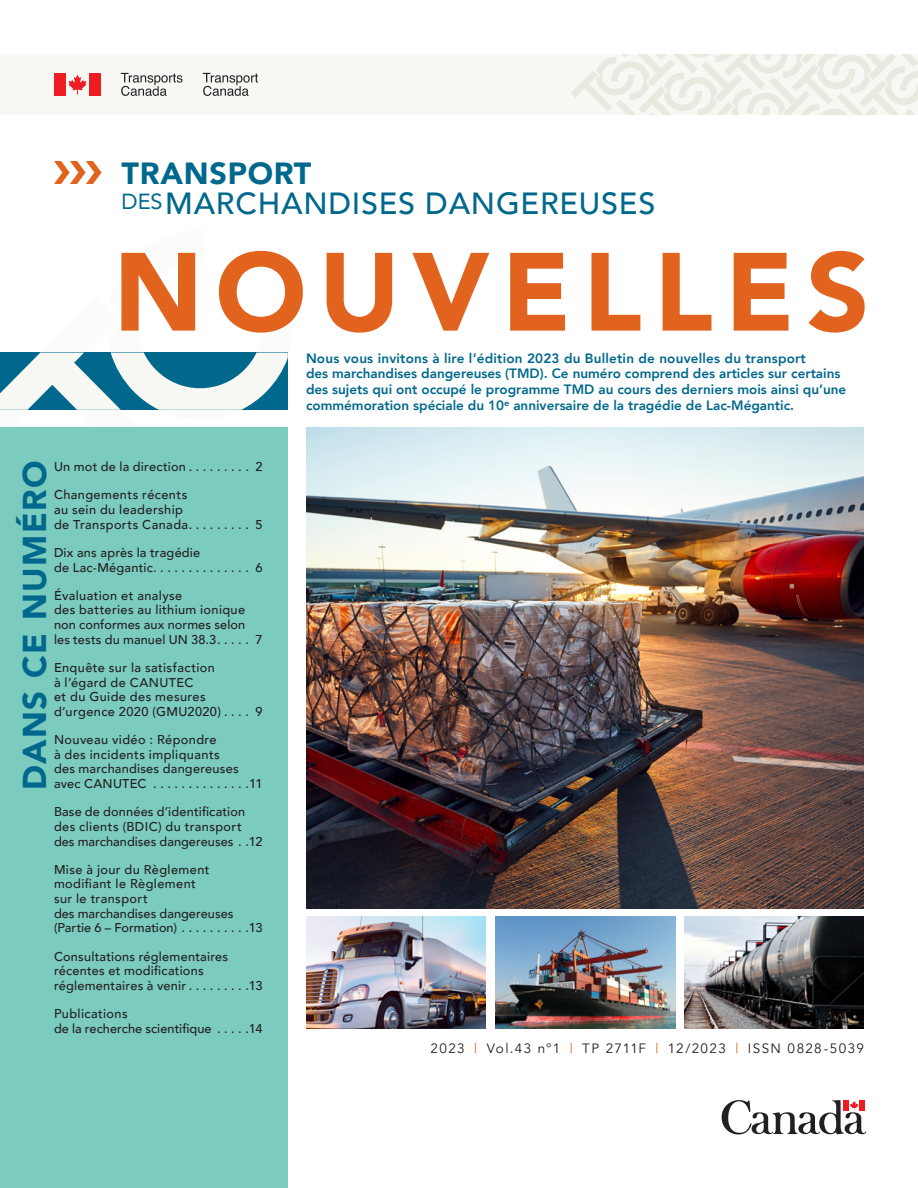
<style>
.page{position:relative;width:918px;height:1188px;background:#fff}
.page>*{position:absolute;margin:0;border:0;box-sizing:border-box;transform-origin:0 0}
.Nouvelles{font:900 109.8px "Avenir";letter-spacing:.11em;color:#e1631e}
.TOC_Header{font:900 33px "Avenir";letter-spacing:.045em;color:#00688c}
.t1{font:500 30.6px "Avenir";letter-spacing:.025em;color:#00688c}
.t2{font:900 30.6px "Avenir";letter-spacing:.025em;color:#00688c}
.t3{font:21.9px "Avenir";color:#00688c}
.P_Intro_Front_Page{font:800 13.5px/15.8px "Avenir";color:#00688c}
.P_Cover_Info{font:13.5px "Avenir";letter-spacing:.1em;color:#231f20}
.t4{font:500 12.75px/14.7px "Avenir";letter-spacing:.02em;color:#231f20}
.s1{color:#e1631e}
</style>
<div class="page">
<div style="left:0;top:54px;width:918px;height:61px;background:#f7f7f4"></div>
<svg style="left:571px;top:54px;width:347px;height:61px"></svg>
<div style="left:0;top:428px;width:288px;height:760px;background:#7bcbbe"></div>
<svg style="left:0;top:352px;width:288px;height:76px"></svg>
<img style="left:495px;top:916px;width:180px;height:112px">
<img style="left:306px;top:916px;width:180px;height:112px">
<img style="left:684px;top:916px;width:180px;height:112px">
<img style="left:306px;top:428px;width:558px;height:480px">
<svg style="left:54px;top:161px;width:48px;height:23px"></svg>
<svg style="left:722px;top:1100px;width:144px;height:35px"></svg>
<div style="left:843px;top:1100px;width:6px;height:11px;background:#ee1d23"></div>
<div style="left:860px;top:1100px;width:5px;height:11px;background:#ee1d23"></div>
<div style="left:54px;top:73px;width:11px;height:23px;background:#ee1d23"></div>
<svg style="left:68px;top:75px;width:18px;height:19px"></svg>
<div style="left:90px;top:73px;width:11px;height:23px;background:#ee1d23"></div>
<svg style="left:203px;top:73px;width:55px;height:23px"></svg>
<svg style="left:121px;top:73px;width:62px;height:23px"></svg>
<h1 class="t2" style="left:122px;top:147px;width:191px">TRANSPORT</h1>
<p class="t3" style="left:122px;top:183px;width:43px">DES</p>
<h1 class="t1" style="left:165px;top:177px;width:492px">MARCHANDISES DANGEREUSES</h1>
<p class="Nouvelles" style="left:114px;top:198px;width:757px">NOUVELLES</p>
<p class="P_Intro_Front_Page" style="left:306px;top:350px;width:542px">Nous vous invitons à lire lʼédition 2023 du Bulletin de nouvelles du transport<br>des marchandises dangereuses (TMD). Ce numéro comprend des articles sur certains des sujets qui ont occupé le programme TMD au cours des derniers mois ainsi qu’une commémoration spéciale du 10<sup>e</sup> anniversaire de la tragédie de Lac-Mégantic.</p>
<p class="TOC_Header" style="left:6px;top:790px;width:330px;rotate:-90deg">DANS CE NUMÉRO</p>
<p class="t4" style="left:54px;top:459px;width:210px">Un mot de la direction . . . . . . . . . 2</p>
<p class="t4" style="left:54px;top:487px;width:210px">Changements récents<br>au sein du leadership<br>de Transports Canada . . . . . . . . . 5</p>
<p class="t4" style="left:54px;top:544px;width:210px">Dix ans après la tragédie<br>de Lac-Mégantic . . . . . . . . . . . . . . 6</p>
<p class="t4" style="left:54px;top:587px;width:210px">Évaluation et analyse<br>des batteries au lithium ionique non conformes aux normes selon les tests du manuel UN 38.3 . . . . . 7</p>
<p class="t4" style="left:54px;top:659px;width:210px">Enquête sur la satisfaction<br>à l’égard de CANUTEC<br>et du Guide des mesures d’urgence 2020 (GMU2020) . . . . 9</p>
<p class="t4" style="left:54px;top:732px;width:210px">Nouveau vidéo : Répondre<br>à des incidents impliquants<br>des marchandises dangereuses avec CANUTEC . . . . . . . . . . . . . 11</p>
<p class="t4" style="left:54px;top:804px;width:210px">Base de données d’identification des clients (BDIC) du transport des marchandises dangereuses . 12</p>
<p class="t4" style="left:54px;top:861px;width:210px">Mise à jour du Règlement modifiant le Règlement<br>sur le transport<br>des marchandises dangereuses (Partie 6 – Formation) . . . . . . . . . 13</p>
<p class="t4" style="left:54px;top:948px;width:210px">Consultations réglementaires récentes et modifications réglementaires à venir . . . . . . . . 13</p>
<p class="t4" style="left:54px;top:1006px;width:210px">Publications<br>de la recherche scientifique . . . . 14</p>
<p class="P_Cover_Info" style="left:431px;top:1040px;width:435px">2023 <span class="s1">|</span> Vol.43 n°1 <span class="s1">|</span> TP 2711F <span class="s1">|</span> 12/2023 <span class="s1">|</span> ISSN 0828-5039</p>
</div>
